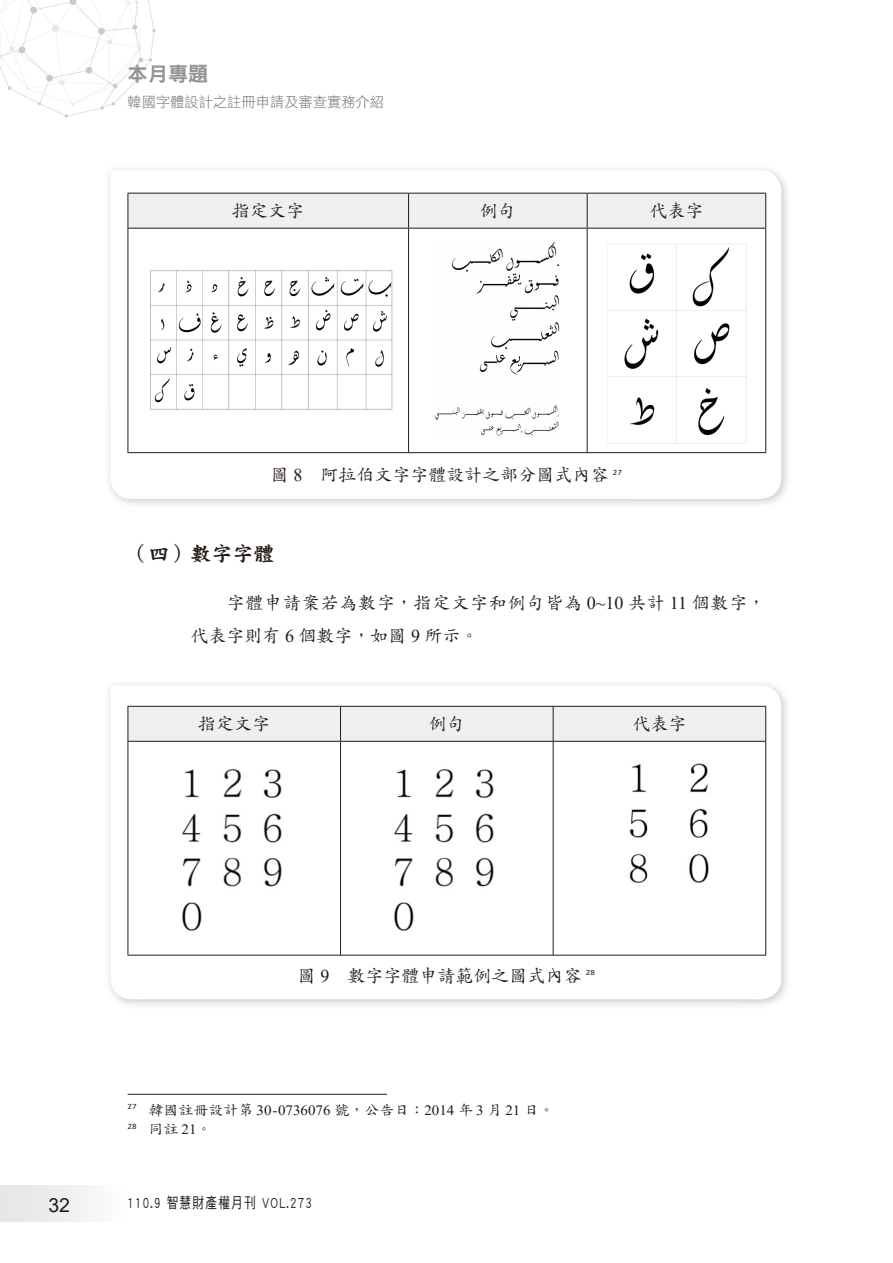
<style>
.page{position:relative;width:893px;height:1263px;background:#fff}
.page>*{position:absolute;margin:0;border:0;box-sizing:border-box;transform-origin:0 0}
.t1{font:21px "DF Kai Shu Std W9 E Ten B5 H";color:#231916}
.t2{font:20.25px "DF Hei Std W9 E Ten B5 H";color:#949595}
.t3{font:19.5px "Arial";color:#231916}
.t4{font:18px "DF Kai Shu Std W5 E Ten B5 H";color:#231916}
.t5{font:18px/33px "DF Kai Shu Std W5 E Ten B5 H";letter-spacing:.045em;color:#231916}
.t6{font:15px "DF Hei Std W5 E Ten B5 H";letter-spacing:.1em;color:#231916;scale:.78 1}
.t7{font:14.25px/19.5px "DF Kai Shu Std W5 E Ten B5 H";color:#231916;scale:1.05 1}
.t8{font:14.25px "DF Hei Std W3 E Ten B5 H";color:#717171}
.s1{font-family:"Times New Roman"}
</style>
<div class="page">
<img style="left:0;top:0;width:156px;height:118px">
<div style="left:0;top:1185px;width:128px;height:36px;background:linear-gradient(to right,#e3e4e4,#fdfdfd)"></div>
<img style="left:109px;top:169px;width:678px;height:335px">
<svg style="left:111px;top:170px;width:670px;height:329px"></svg>
<img style="left:109px;top:684px;width:678px;height:321px">
<svg style="left:111px;top:685px;width:670px;height:314px"></svg>
<div style="left:129px;top:194px;width:636px;height:34px;background:#eeefef"></div>
<hr style="left:128px;top:193px;width:281px;height:1px;background:#231916">
<hr style="left:128px;top:194px;width:1px;height:34px;background:#231916">
<hr style="left:409px;top:193px;width:178px;height:1px;background:#231916">
<hr style="left:408px;top:194px;width:1px;height:34px;background:#231916">
<hr style="left:587px;top:193px;width:179px;height:1px;background:#231916">
<hr style="left:587px;top:194px;width:1px;height:34px;background:#231916">
<hr style="left:765px;top:194px;width:1px;height:34px;background:#231916">
<hr style="left:128px;top:228px;width:281px;height:1px;background:#231916">
<hr style="left:128px;top:229px;width:1px;height:223px;background:#231916">
<hr style="left:409px;top:228px;width:178px;height:1px;background:#231916">
<hr style="left:408px;top:229px;width:1px;height:223px;background:#231916">
<hr style="left:587px;top:228px;width:179px;height:1px;background:#231916">
<hr style="left:587px;top:229px;width:1px;height:223px;background:#231916">
<hr style="left:765px;top:229px;width:1px;height:223px;background:#231916">
<hr style="left:128px;top:452px;width:638px;height:1px;background:#231916">
<div style="left:129px;top:707px;width:636px;height:34px;background:#eeefef"></div>
<hr style="left:128px;top:706px;width:213px;height:1px;background:#231916">
<hr style="left:128px;top:707px;width:1px;height:34px;background:#231916">
<hr style="left:341px;top:706px;width:212px;height:1px;background:#231916">
<hr style="left:340px;top:707px;width:1px;height:34px;background:#231916">
<hr style="left:553px;top:706px;width:213px;height:1px;background:#231916">
<hr style="left:553px;top:707px;width:1px;height:34px;background:#231916">
<hr style="left:765px;top:707px;width:1px;height:34px;background:#231916">
<hr style="left:128px;top:741px;width:213px;height:1px;background:#231916">
<hr style="left:128px;top:742px;width:1px;height:213px;background:#231916">
<hr style="left:341px;top:741px;width:212px;height:1px;background:#231916">
<hr style="left:340px;top:742px;width:1px;height:213px;background:#231916">
<hr style="left:553px;top:741px;width:213px;height:1px;background:#231916">
<hr style="left:553px;top:742px;width:1px;height:213px;background:#231916">
<hr style="left:765px;top:742px;width:1px;height:213px;background:#231916">
<hr style="left:128px;top:955px;width:638px;height:1px;background:#231916">
<img style="left:149px;top:269px;width:244px;height:141px">
<img style="left:432px;top:240px;width:129px;height:199px">
<img style="left:607px;top:244px;width:140px;height:200px">
<img style="left:174px;top:759px;width:123px;height:174px">
<img style="left:386px;top:759px;width:123px;height:174px">
<img style="left:623px;top:759px;width:93px;height:127px">
<hr style="left:128px;top:1094px;width:259px;height:1px;background:#231916">
<p class="t2" style="left:128px;top:66px;width:82px">本月專題</p>
<p class="t8" style="left:128px;top:97px;width:258px">韓國字體設計之註冊申請及審查實務介紹</p>
<p class="t4" style="left:232px;top:204px;width:73px">指定文字</p>
<p class="t4" style="left:480px;top:204px;width:37px">例句</p>
<p class="t4" style="left:649px;top:204px;width:55px">代表字</p>
<p class="t4" style="left:271px;top:468px;width:353px">圖 <span class="s1">8</span>　阿拉伯文字字體設計之部分圖式內容 <sup>27</sup></p>
<p class="t1" style="left:128px;top:545px;width:148px">（四）數字字體</p>
<p class="t5" style="left:191px;top:588px;width:576px;text-indent:36px">字體申請案若為數字，指定文字和例句皆為 <span class="s1">0~10</span> 共計 <span class="s1">11</span> 個數字，代表字則有 <span class="s1">6</span> 個數字，如圖 <span class="s1">9</span> 所示。</p>
<p class="t4" style="left:198px;top:717px;width:73px">指定文字</p>
<p class="t4" style="left:429px;top:717px;width:37px">例句</p>
<p class="t4" style="left:632px;top:717px;width:55px">代表字</p>
<p class="t4" style="left:298px;top:968px;width:299px">圖 <span class="s1">9</span>　數字字體申請範例之圖式內容 <sup>28</sup></p>
<p class="t7" style="left:128px;top:1102px;width:408px"><sup>27</sup> 韓國註冊設計第 <span class="s1">30-0736076</span> 號，公告日：<span class="s1">2014</span> 年 <span class="s1">3</span> 月 <span class="s1">21</span> 日。<br><sup>28</sup> 同註 <span class="s1">21</span>。</p>
<p class="t3" style="left:48px;top:1194px;width:23px">32</p>
<p class="t6" style="left:128px;top:1196px;width:238px">110.9 智慧財產權月刊 VOL.273</p>
</div>
